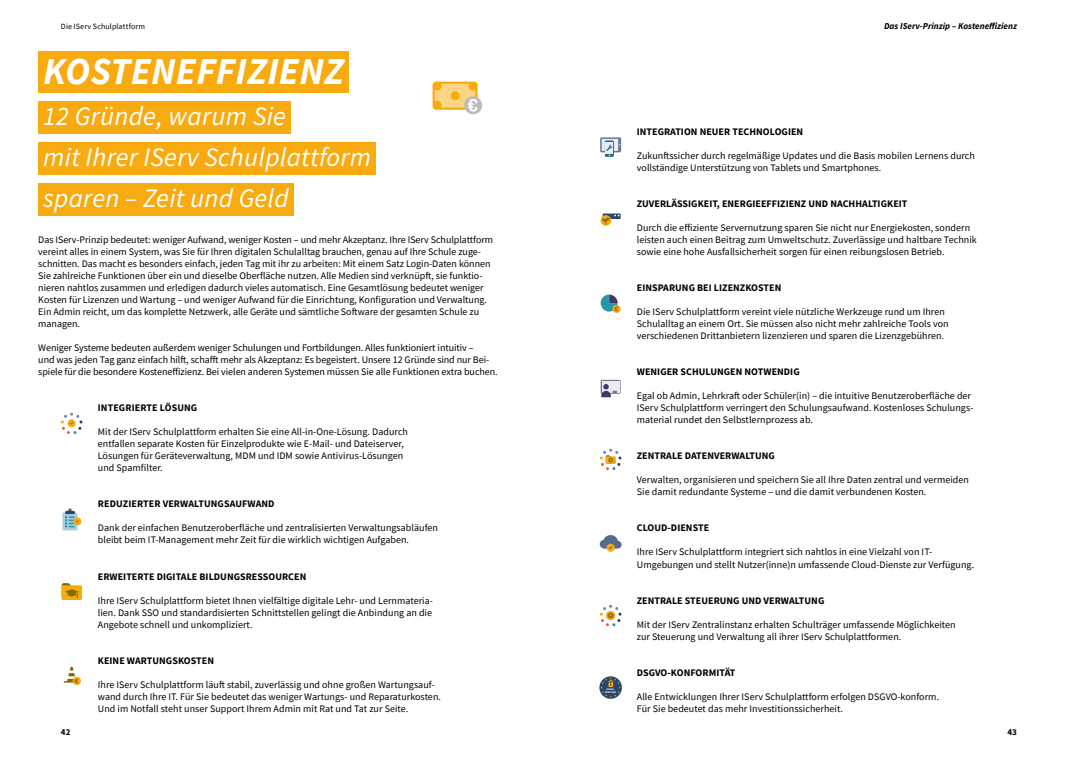
<style>
.page{position:relative;width:1078px;height:766px;background:#fff}
.page>*{position:absolute;margin:0;border:0;box-sizing:border-box;transform-origin:0 0}
.t1{font:italic 700 38px "Source Sans Pro";letter-spacing:.01em;color:#fff}
.t2{font:italic 26.6px/41.1px "Source Sans Pro";letter-spacing:.01em;color:#fff}
.t3{font:10px/12px "Source Sans Pro";letter-spacing:.005em;color:#000}
.t4{font:700 10px "Source Sans Pro";letter-spacing:.005em;color:#000}
.t5{font:italic 700 9px "Source Sans Pro";color:#000}
.t6{font:700 9px "Source Sans Pro";color:#000}
.t7{font:8px "Source Sans Pro";letter-spacing:.01em;color:#000}
.t8{font:700 2.4px/2.7px "Source Sans Pro";color:#fff;text-align:center}
</style>
<div class="page">
<div style="left:38px;top:51px;width:311px;height:41px;background:#f8aa11"></div>
<div style="left:38px;top:101px;width:253px;height:32px;background:#f8aa11"></div>
<div style="left:38px;top:142px;width:338px;height:32px;background:#f8aa11"></div>
<div style="left:38px;top:183px;width:255px;height:32px;background:#f8aa11"></div>
<div style="left:464px;top:96px;width:18px;height:18px;background:#bcbcba;border-radius:50%"></div>
<svg style="left:432px;top:82px;width:45px;height:30px"></svg>
<div style="left:450px;top:91px;width:9px;height:9px;background:#f8aa11;border-radius:50%"></div>
<svg style="left:61px;top:412px;width:22px;height:22px"></svg>
<div style="left:62px;top:512px;width:15px;height:18px;background:#a9cce1"></div>
<svg style="left:65px;top:508px;width:14px;height:19px"></svg>
<svg style="left:62px;top:586px;width:21px;height:14px"></svg>
<svg style="left:61px;top:583px;width:21px;height:16px"></svg>
<svg style="left:73px;top:676px;width:8px;height:9px"></svg>
<svg style="left:64px;top:666px;width:16px;height:17px"></svg>
<div style="left:600px;top:137px;width:21px;height:15px;background:#74829f;border-radius:2px"></div>
<svg style="left:601px;top:139px;width:19px;height:17px"></svg>
<svg style="left:602px;top:213px;width:18px;height:6px"></svg>
<svg style="left:600px;top:215px;width:11px;height:11px"></svg>
<svg style="left:602px;top:214px;width:17px;height:10px"></svg>
<div style="left:612px;top:305px;width:8px;height:8px;background:#f8aa11;border-radius:50%"></div>
<svg style="left:600px;top:294px;width:18px;height:18px"></svg>
<svg style="left:601px;top:379px;width:20px;height:19px"></svg>
<svg style="left:600px;top:380px;width:20px;height:14px"></svg>
<div style="left:602px;top:381px;width:17px;height:11px;background:#eceaf0"></div>
<svg style="left:601px;top:384px;width:16px;height:13px"></svg>
<svg style="left:599px;top:448px;width:22px;height:22px"></svg>
<svg style="left:599px;top:535px;width:22px;height:14px"></svg>
<svg style="left:599px;top:604px;width:22px;height:22px"></svg>
<svg style="left:598px;top:675px;width:24px;height:24px"></svg>
<svg style="left:599px;top:676px;width:22px;height:22px"></svg>
<svg style="left:600px;top:677px;width:20px;height:20px"></svg>
<p class="t7" style="left:61px;top:21px;width:86px">Die IServ Schulplattform</p>
<h1 class="t1" style="left:43px;top:45px;width:302px">KOSTENEFFIZIENZ</h1>
<h2 class="t2" style="left:43px;top:95px;width:329px">12 Gründe, warum Sie<br>mit Ihrer IServ Schulplattform sparen – Zeit und Geld</h2>
<p class="t3" style="left:38px;top:234px;width:456px">Das IServ-Prinzip bedeutet: weniger Aufwand, weniger Kosten – und mehr Akzeptanz. Ihre IServ Schulplattform vereint alles in einem System, was Sie für Ihren digitalen Schulalltag brauchen, genau auf Ihre Schule zuge&shy;schnitten. Das macht es besonders einfach, jeden Tag mit ihr zu arbeiten: Mit einem Satz Login-Daten können Sie zahlreiche Funktionen über ein und dieselbe Oberfläche nutzen. Alle Medien sind verknüpft, sie funktio&shy;nieren nahtlos zusammen und erledigen dadurch vieles automatisch. Eine Gesamtlösung bedeutet weniger Kosten für Lizenzen und Wartung – und weniger Aufwand für die Einrichtung, Konfiguration und Verwaltung.<br>Ein Admin reicht, um das komplette Netzwerk, alle Geräte und sämtliche Software der gesamten Schule zu managen.</p>
<p class="t3" style="left:38px;top:342px;width:461px">Weniger Systeme bedeuten außerdem weniger Schulungen und Fortbildungen. Alles funktioniert intuitiv –<br>und was jeden Tag ganz einfach hilft, schafft mehr als Akzeptanz: Es begeistert. Unsere 12 Gründe sind nur Bei&shy;spiele für die besondere Kosteneffizienz. Bei vielen anderen Systemen müssen Sie alle Funktionen extra buchen.</p>
<p class="t4" style="left:98px;top:401px;width:101px">INTEGRIERTE LÖSUNG</p>
<p class="t3" style="left:98px;top:426px;width:311px">Mit der IServ Schulplattform erhalten Sie eine All-in-One-Lösung. Dadurch entfallen separate Kosten für Einzelprodukte wie E-Mail- und Dateiserver, Lösungen für Geräteverwaltung, MDM und IDM sowie Antivirus-Lösungen und Spamfilter.</p>
<p class="t4" style="left:98px;top:497px;width:178px">REDUZIERTER VERWALTUNGSAUFWAND</p>
<p class="t3" style="left:98px;top:522px;width:341px">Dank der einfachen Benutzeroberfläche und zentralisierten Verwaltungsabläufen bleibt beim IT-Management mehr Zeit für die wirklich wichtigen Aufgaben.</p>
<p class="t4" style="left:98px;top:569px;width:210px">ERWEITERTE DIGITALE BILDUNGSRESSOURCEN</p>
<p class="t3" style="left:98px;top:594px;width:336px;text-align:justify">Ihre IServ Schulplattform bietet Ihnen vielfältige digitale Lehr- und Lernmateria&shy;lien. Dank SSO und standardisierten Schnittstellen gelingt die Anbindung an die Angebote schnell und unkompliziert.</p>
<p class="t4" style="left:98px;top:653px;width:118px">KEINE WARTUNGSKOSTEN</p>
<p class="t3" style="left:98px;top:678px;width:344px">Ihre IServ Schulplattform läuft stabil, zuverlässig und ohne großen Wartungsauf&shy;wand durch Ihre IT. Für Sie bedeutet das weniger Wartungs- und Reparaturkosten.<br>Und im Notfall steht unser Support Ihrem Admin mit Rat und Tat zur Seite.</p>
<p class="t6" style="left:61px;top:725px;width:11px">42</p>
<p class="t5" style="left:883px;top:20px;width:134px">Das IServ-Prinzip – Kosteneffizienz</p>
<p class="t8" style="left:605px;top:687px;width:12px">DSGVO-<br>KONFORM</p>
<p class="t4" style="left:636px;top:125px;width:168px">INTEGRATION NEUER TECHNOLOGIEN</p>
<p class="t3" style="left:636px;top:150px;width:339px">Zukunftssicher durch regelmäßige Updates und die Basis mobilen Lernens durch vollständige Unterstützung von Tablets und Smartphones.</p>
<p class="t4" style="left:636px;top:197px;width:272px">ZUVERLÄSSIGKEIT, ENERGIEEFFIZIENZ UND NACHHALTIGKEIT</p>
<p class="t3" style="left:636px;top:222px;width:341px">Durch die effiziente Servernutzung sparen Sie nicht nur Energiekosten, sondern leisten auch einen Beitrag zum Umweltschutz. Zuverlässige und haltbare Technik sowie eine hohe Ausfallsicherheit sorgen für einen reibungslosen Betrieb.</p>
<p class="t4" style="left:636px;top:281px;width:146px">EINSPARUNG BEI LIZENZKOSTEN</p>
<p class="t3" style="left:636px;top:306px;width:313px">Die IServ Schulplattform vereint viele nützliche Werkzeuge rund um Ihren<br>Schulalltag an einem Ort. Sie müssen also nicht mehr zahlreiche Tools von verschiedenen Drittanbietern lizenzieren und sparen die Lizenzgebühren.</p>
<p class="t4" style="left:636px;top:365px;width:164px">WENIGER SCHULUNGEN NOTWENDIG</p>
<p class="t3" style="left:636px;top:390px;width:338px">Egal ob Admin, Lehrkraft oder Schüler(in) – die intuitive Benutzeroberfläche der<br>IServ Schulplattform verringert den Schulungsaufwand. Kostenloses Schulungs&shy;material rundet den Selbstlernprozess ab.</p>
<p class="t4" style="left:636px;top:449px;width:139px">ZENTRALE DATENVERWALTUNG</p>
<p class="t3" style="left:636px;top:474px;width:333px">Verwalten, organisieren und speichern Sie all Ihre Daten zentral und vermeiden<br>Sie damit redundante Systeme – und die damit verbundenen Kosten.</p>
<p class="t4" style="left:636px;top:521px;width:74px">CLOUD-DIENSTE</p>
<p class="t3" style="left:636px;top:546px;width:339px">Ihre IServ Schulplattform integriert sich nahtlos in eine Vielzahl von IT-<br>Umgebungen und stellt Nutzer(inne)n umfassende Cloud-Dienste zur Verfügung.</p>
<p class="t4" style="left:636px;top:593px;width:189px">ZENTRALE STEUERUNG UND VERWALTUNG</p>
<p class="t3" style="left:636px;top:618px;width:320px">Mit der IServ Zentralinstanz erhalten Schulträger umfassende Möglichkeiten zur Steuerung und Verwaltung all ihrer IServ Schulplattformen.</p>
<p class="t4" style="left:636px;top:665px;width:100px">DSGVO-KONFORMITÄT</p>
<p class="t3" style="left:636px;top:690px;width:304px">Alle Entwicklungen Ihrer IServ Schulplattform erfolgen DSGVO-konform.<br>Für Sie bedeutet das mehr Investitionssicherheit.</p>
<p class="t6" style="left:1007px;top:725px;width:11px">43</p>
</div>
